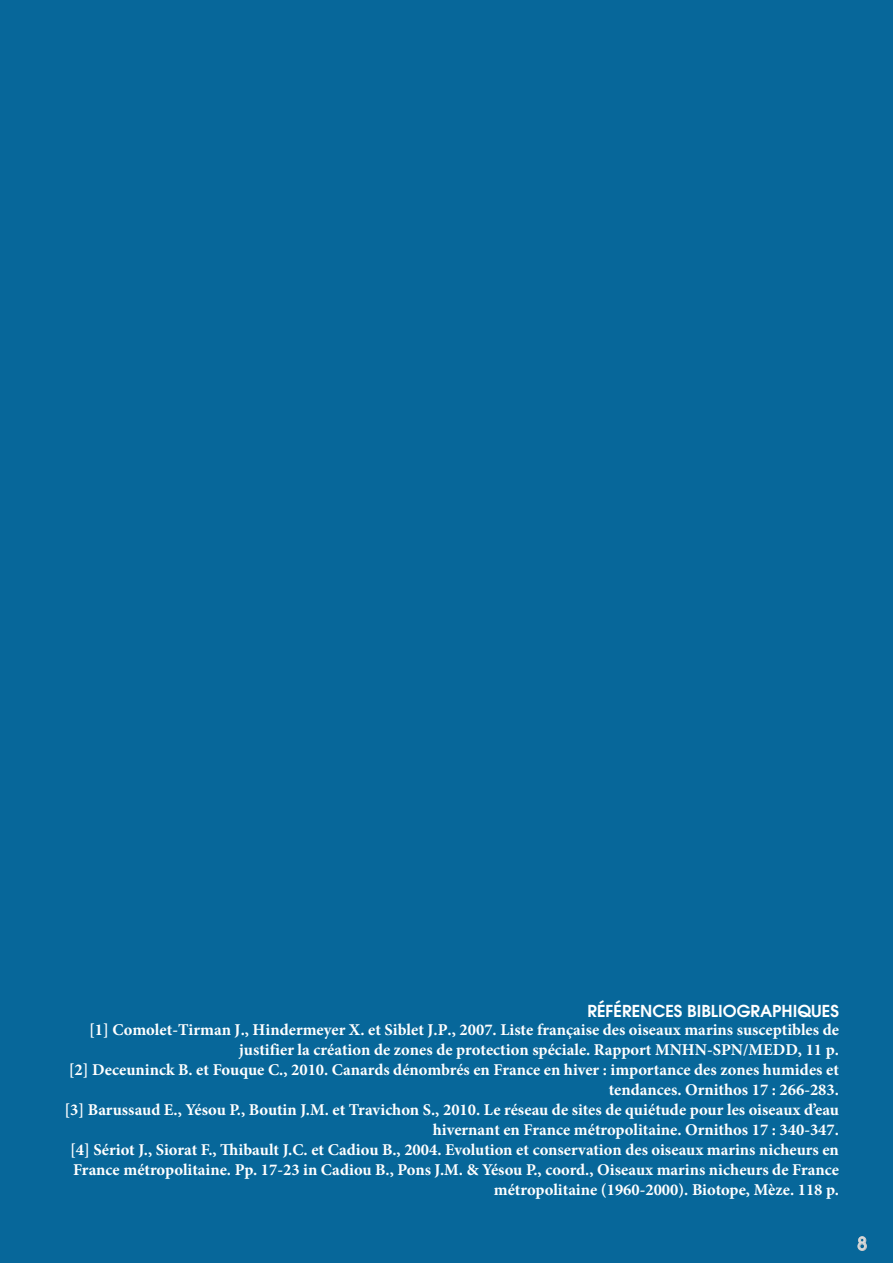
<style>
.page{position:relative;width:893px;height:1263px;background:#07679a}
.page>*{position:absolute;margin:0;border:0;box-sizing:border-box;transform-origin:0 0}
.t1{font:500 18px "Avant Garde LT";color:#dadada}
.t2{font:700 16.5px/20px "Minion Pro";color:#fff;text-align:right}
.t3{font:600 16.5px "Avant Garde LT";color:#fff}
</style>
<div class="page">
<svg style="left:857px;top:1236px;width:10px;height:15px"></svg>
<p class="t3" style="left:587px;top:1000px;width:253px">RÉFÉRENCES BIBLIOGRAPHIQUES</p>
<p class="t2" style="left:64px;top:1020px;width:776px">[1] Comolet-Tirman J., Hindermeyer X. et Siblet J.P., 2007. Liste française des oiseaux marins susceptibles de justifier la création de zones de protection spéciale. Rapport MNHN-SPN/MEDD, 11 p.<br>[2] Deceuninck B. et Fouque C., 2010. Canards dénombrés en France en hiver : importance des zones humides et tendances. Ornithos 17 : 266-283.<br>[3] Barussaud E., Yésou P., Boutin J.M. et Travichon S., 2010. Le réseau de sites de quiétude pour les oiseaux d’eau hivernant en France métropolitaine. Ornithos 17 : 340-347.<br>[4] Sériot J., Siorat F., Thibault J.C. et Cadiou B., 2004. Evolution et conservation des oiseaux marins nicheurs en France métropolitaine. Pp. 17-23 in Cadiou B., Pons J.M. &amp; Yésou P., coord., Oiseaux marins nicheurs de France métropolitaine (1960-2000). Biotope, Mèze. 118 p.</p>
<p class="t1" style="left:857px;top:1232px;width:11px">8</p>
</div>
